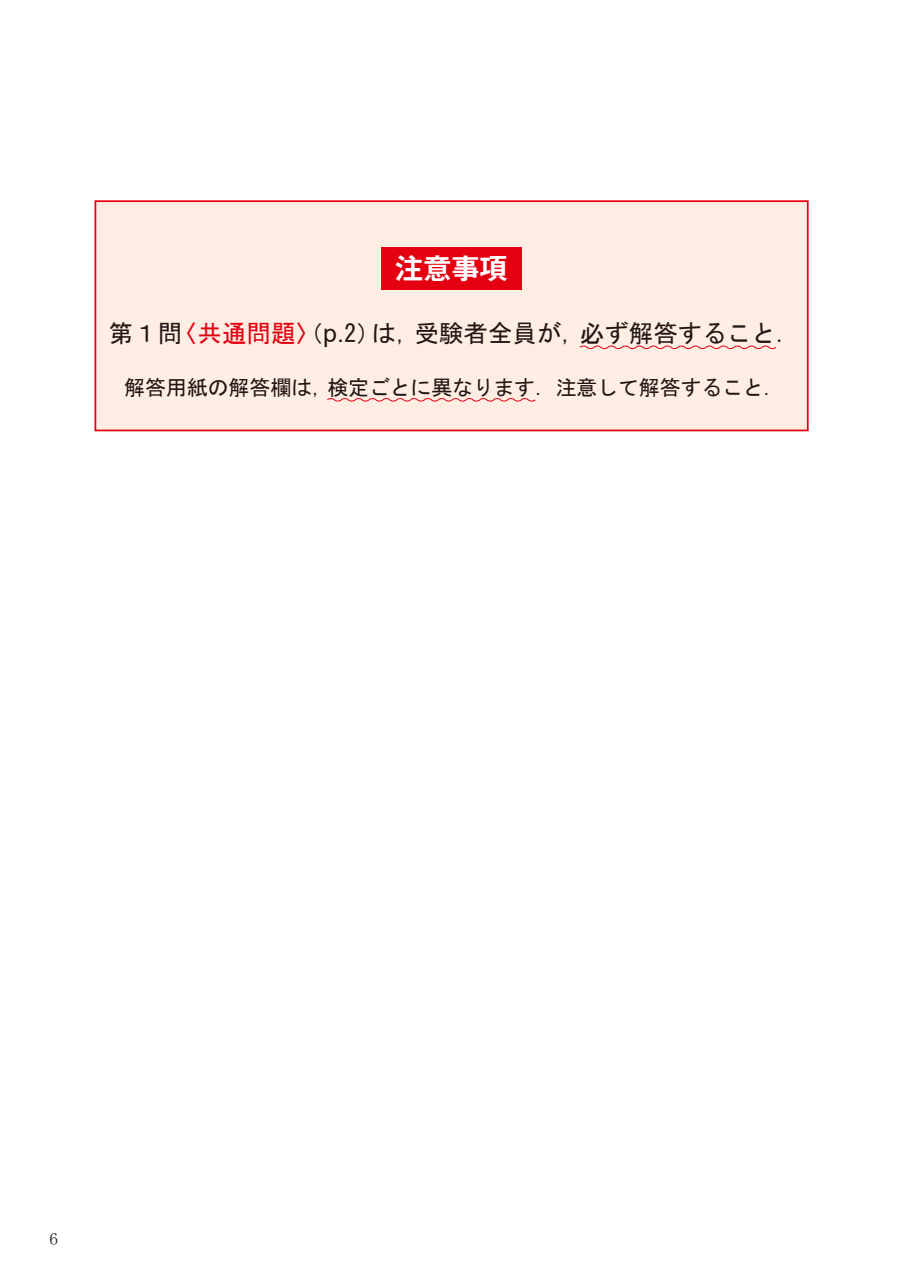
<style>
.page{position:relative;width:903px;height:1275px;background:#fff}
.page>*{position:absolute;margin:0;border:0;box-sizing:border-box;transform-origin:0 0}
.t1{font:700 28px "Gothic MB101 Pro De";color:#fff}
.t2{font:24.5px "MS Gothic";color:#211814}
.t3{font:21px "MS Gothic";letter-spacing:-.01em;color:#211814}
.t4{font:17.5px "MS Mincho";color:#211814}
.s1{color:#e50011}
.s2{font-family:"Arial";font-size:25.03px}
</style>
<div class="page">
<div style="left:95px;top:201px;width:713px;height:229px;background:#fdede3"></div>
<svg style="left:579px;top:345px;width:198px;height:5px"></svg>
<svg style="left:327px;top:398px;width:209px;height:4px"></svg>
<div style="left:382px;top:248px;width:140px;height:42px;background:#e50011"></div>
<div style="left:95px;top:200px;width:714px;height:231px;border:2px solid #e50011"></div>
<p class="t1" style="left:396px;top:245px;width:113px">注意事項</p>
<p class="t2" style="left:109px;top:321px;width:693px">第１問<span class="s1">〈共通問題〉</span>（<span class="s2">p.</span>2）は，受験者全員が，必ず解答すること．</p>
<p class="t3" style="left:124px;top:376px;width:662px">解答用紙の解答欄は，検定ごとに異なります．注意して解答すること．</p>
<p class="t4" style="left:50px;top:1230px;width:10px">6</p>
</div>
